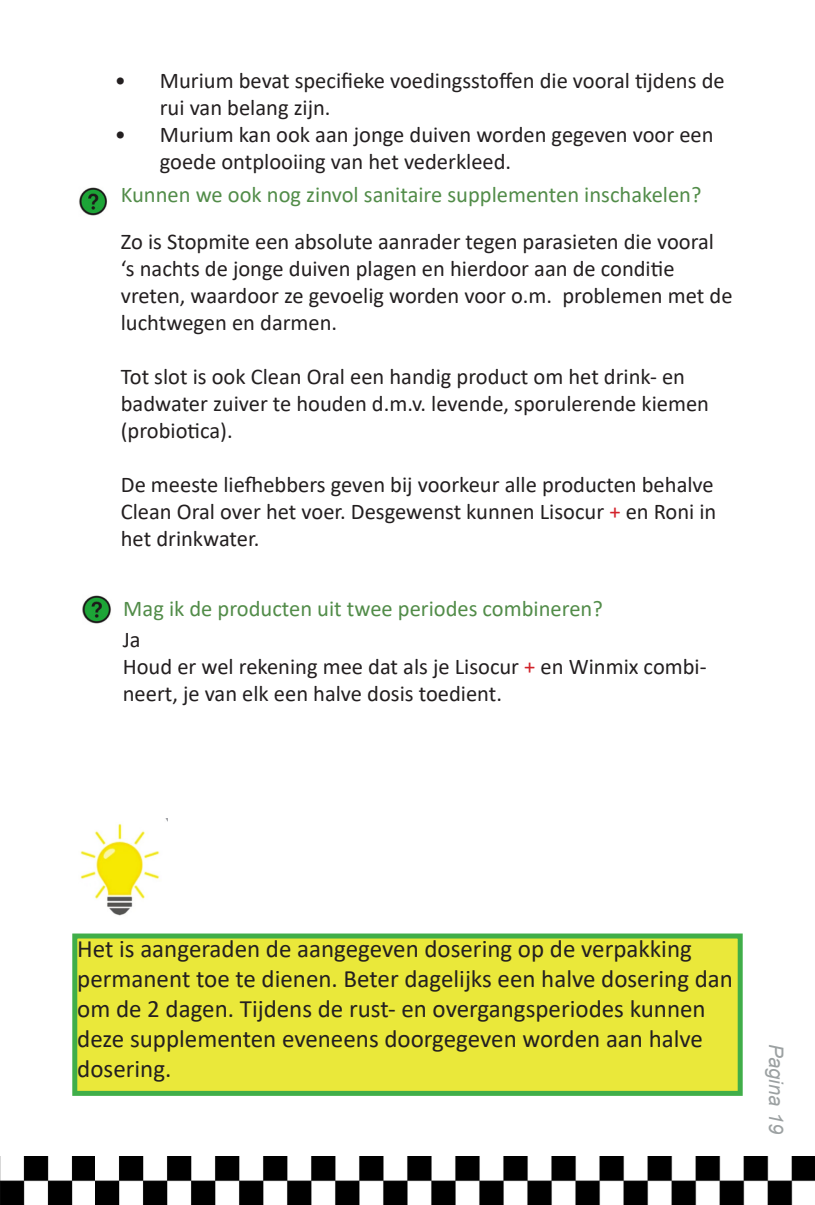
<style>
.page{position:relative;width:815px;height:1205px;background:#fff}
.page>*{position:absolute;margin:0;border:0;box-sizing:border-box;transform-origin:0 0}
.t1{font:25px/30px "Calibri";color:#231f20}
.t2{font:22.5px/27px "Calibri";color:#231f20}
.t3{font:22.5px "Calibri";color:#528c49}
.t4{font:italic 20px "Arial";color:#9ca1a2}
.s1{color:#d3222b}
.s2{color:#d1232a}
</style>
<div class="page">
<img style="left:0;top:1157px;width:815px;height:48px">
<img style="left:82px;top:595px;width:29px;height:29px">
<img style="left:79px;top:187px;width:29px;height:29px">
<div style="left:75px;top:936px;width:665px;height:157px;background:#eae83a"></div>
<div style="left:72px;top:933px;width:671px;height:163px;border:5px solid #40ae49"></div>
<img style="left:80px;top:819px;width:87px;height:97px">
<p class="t2" style="left:160px;top:67px;width:566px;text-indent:-45px">• Murium bevat specifieke voedingsstoffen die vooral tijdens de rui van belang zijn.</p>
<p class="t2" style="left:160px;top:121px;width:555px;text-indent:-45px">• Murium kan ook aan jonge duiven worden gegeven voor een goede ontplooiing van het vederkleed.</p>
<p class="t3" style="left:121px;top:179px;width:582px">Kunnen we ook nog zinvol sanitaire supplementen inschakelen?</p>
<p class="t2" style="left:121px;top:227px;width:595px">Zo is Stopmite een absolute aanrader tegen parasieten die vooral</p>
<p class="t2" style="left:121px;top:254px;width:613px">‘s nachts de jonge duiven plagen en hierdoor aan de conditie vreten, waardoor ze gevoelig worden voor o.m. problemen met de luchtwegen en darmen.</p>
<p class="t2" style="left:121px;top:362px;width:590px">Tot slot is ook Clean Oral een handig product om het drink- en badwater zuiver te houden d.m.v. levende, sporulerende kiemen (probiotica).</p>
<p class="t2" style="left:121px;top:470px;width:597px;text-align:justify">De meeste liefhebbers geven bij voorkeur alle producten behalve Clean Oral over het voer. Desgewenst kunnen Lisocur <span class="s1">+</span> en Roni in het drinkwater.</p>
<p class="t3" style="left:123px;top:593px;width:481px">Mag ik de producten uit twee periodes combineren?</p>
<p class="t2" style="left:123px;top:626px;width:19px">Ja</p>
<p class="t2" style="left:123px;top:653px;width:585px">Houd er wel rekening mee dat als je Lisocur <span class="s2">+</span> en Winmix combi&shy;neert, je van elk een halve dosis toedient.</p>
<p class="t1" style="left:77px;top:933px;width:657px">Het is aangeraden de aangegeven dosering op de verpakking permanent toe te dienen. Beter dagelijks een halve dosering dan om de 2 dagen. Tijdens de rust- en overgangsperiodes kunnen deze supplementen eveneens doorgegeven worden aan halve dosering.</p>
<p class="t4" style="left:789px;top:1044px;width:92px;rotate:90deg">Pagina 19</p>
</div>
